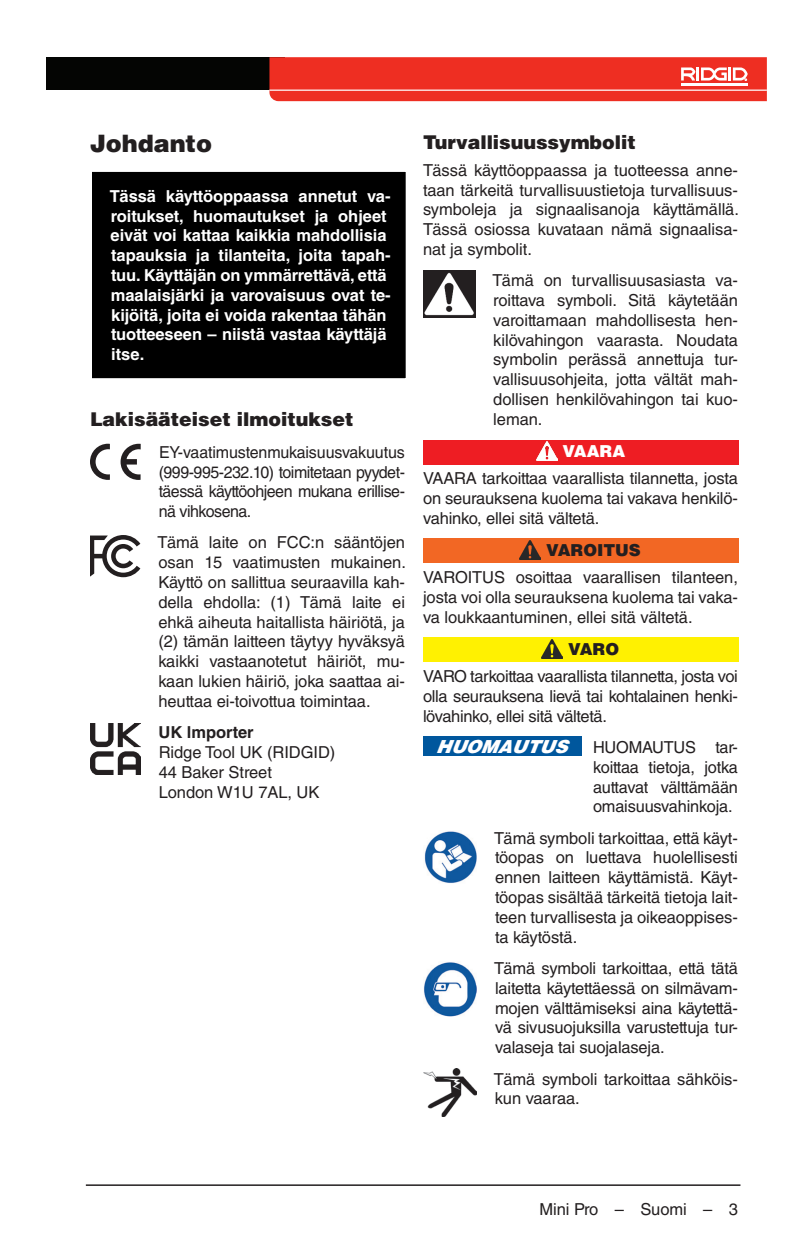
<style>
.page{position:relative;width:810px;height:1260px;background:#fff}
.page>*{position:absolute;margin:0;border:0;box-sizing:border-box;transform-origin:0 0}
.Head_1___h1_-_half{font:900 24px "Helvetica LT Std";letter-spacing:-.005em;color:#231f20}
.Head_2____h2_-_half{font:900 19px "Helvetica LT Std";letter-spacing:-.005em;color:#231f20}
.Notice_White{font:italic 900 18px "Helvetica LT Std";letter-spacing:-.005em;color:#fff}
.Basic_Normal___bn{font:16.4px/19.8px "Helvetica LT Std";letter-spacing:-.01em;color:#231f20;text-align:justify}
.Basic_Bold____bb{font:700 16.4px/19.8px "Helvetica LT Std";letter-spacing:-.005em;color:#fff}
.Basic_Bold___bb_-_half{font:16.4px "Helvetica LT Std";letter-spacing:-.005em;color:#231f20}
.Safety_Bar_Symbol_-_half{font:900 16.4px "Helvetica LT Pro";letter-spacing:-.005em;color:#231f20}
.Basic_Bold___bb_-_half-2{font:700 16.4px "Helvetica LT Std";letter-spacing:-.005em;color:#231f20}
.Safety_Bar_Symbol_-_half-2{font:900 16.4px "Helvetica LT Pro";letter-spacing:-.005em;color:#fff}
</style>
<div class="page">
<hr style="left:86px;top:1184px;width:654px;height:2px;background:#231f20">
<div style="left:46px;top:57px;width:239px;height:33px;background:#040503"></div>
<svg style="left:269px;top:57px;width:498px;height:44px;background:#ee3b30"></svg>
<div style="left:91px;top:171px;width:316px;height:208px;background:#000"></div>
<div style="left:90px;top:170px;width:318px;height:210px;border:2px solid #fff"></div>
<svg style="left:121px;top:444px;width:20px;height:36px"></svg>
<svg style="left:90px;top:444px;width:20px;height:36px"></svg>
<svg style="left:90px;top:535px;width:50px;height:42px"></svg>
<img style="left:90px;top:724px;width:51px;height:50px">
<img style="left:423px;top:270px;width:52px;height:48px">
<div style="left:423px;top:440px;width:316px;height:24px;background:#ee1d23"></div>
<img style="left:536px;top:442px;width:21px;height:18px">
<div style="left:423px;top:539px;width:316px;height:24px;background:#f26724"></div>
<img style="left:520px;top:541px;width:21px;height:18px">
<div style="left:423px;top:638px;width:316px;height:24px;background:#fff101"></div>
<img style="left:542px;top:640px;width:21px;height:18px">
<div style="left:423px;top:737px;width:159px;height:19px;background:#00579d"></div>
<img style="left:424px;top:831px;width:53px;height:52px">
<img style="left:424px;top:962px;width:53px;height:54px">
<img style="left:423px;top:1068px;width:53px;height:49px">
<p class="Head_1___h1_-_half" style="left:90px;top:128px;width:124px">Johdanto</p>
<p class="Basic_Bold____bb" style="left:110px;top:186px;width:282px">Tässä käyttöoppaassa annetut va&shy;roitukset, huomautukset ja ohjeet eivät voi kattaa kaikkia mahdollisia tapauksia ja tilanteita, joita tapah&shy;tuu. Käyttäjän on ymmärrettävä, että maalaisjärki ja varovaisuus ovat te&shy;kijöitä, joita ei voida rakentaa tähän tuotteeseen – niistä vastaa käyttäjä itse.</p>
<p class="Head_2____h2_-_half" style="left:90px;top:407px;width:265px">Lakisääteiset ilmoitukset</p>
<p class="Basic_Normal___bn" style="left:159px;top:442px;width:248px">EY-vaatimustenmukaisuusvakuutus (999-995-232. 10) toimitetaan pyydet&shy;täessä käyttöohjeen mukana erillise&shy;nä vihkosena.</p>
<p class="Basic_Normal___bn" style="left:158px;top:533px;width:249px">Tämä laite on FCC:n sääntöjen osan 15 vaatimusten mukainen.<br>Käyttö on sallittua seuraavilla kah&shy;della ehdolla: (1) Tämä laite ei ehkä aiheuta haitallista häiriötä, ja (2) tämän laitteen täytyy hyväksyä kaikki vastaanotetut häiriöt, mu&shy;kaan lukien häiriö, joka saattaa ai&shy;heuttaa ei-toivottua toimintaa.</p>
<p class="Basic_Bold___bb_-_half-2" style="left:159px;top:722px;width:96px">UK lmporter</p>
<p class="Basic_Bold___bb_-_half" style="left:159px;top:743px;width:178px">Ridge Tool UK (RIDGID)</p>
<p class="Basic_Bold___bb_-_half" style="left:159px;top:763px;width:115px">44 Baker Street</p>
<p class="Basic_Bold___bb_-_half" style="left:159px;top:782px;width:162px">London W1U 7AL, UK</p>
<p class="Head_2____h2_-_half" style="left:423px;top:129px;width:214px">Turvallisuussymbolit</p>
<p class="Basic_Normal___bn" style="left:423px;top:160px;width:317px">Tässä käyttöoppaassa ja tuotteessa anne&shy;taan tärkeitä turvallisuustietoja turvallisuus&shy;symboleja ja signaalisanoja käyttämällä.<br>Tässä osiossa kuvataan nämä signaalisa&shy;nat ja symbolit.</p>
<p class="Basic_Normal___bn" style="left:492px;top:271px;width:247px">Tämä on turvallisuusasiasta va&shy;roittava symboli. Sitä käytetään varoittamaan mahdollisesta hen&shy;kilövahingon vaarasta. Noudata symbolin perässä annettuja tur&shy;vallisuusohjeita, jotta vältät mah&shy;dollisen henkilövahingon tai kuo&shy;leman.</p>
<p class="Safety_Bar_Symbol_-_half-2" style="left:562px;top:441px;width:64px">VAARA</p>
<p class="Basic_Normal___bn" style="left:423px;top:468px;width:317px">VAARA tarkoittaa vaarallista tilannetta, josta on seurauksena kuolema tai vakava henkilö&shy;vahinko, ellei sitä vältetä.</p>
<p class="Safety_Bar_Symbol_-_half" style="left:546px;top:540px;width:96px">VAROITUS</p>
<p class="Basic_Normal___bn" style="left:423px;top:567px;width:317px">VAROITUS osoittaa vaarallisen tilanteen, josta voi olla seurauksena kuolema tai vaka&shy;va loukkaantuminen, ellei sitä vältetä.</p>
<p class="Safety_Bar_Symbol_-_half" style="left:568px;top:639px;width:52px">VARO</p>
<p class="Basic_Normal___bn" style="left:423px;top:666px;width:317px">VARO tarkoittaa vaarallista tilannetta, josta voi olla seurauksena lievä tai kohtalainen henki&shy;lövahinko, ellei sitä vältetä.</p>
<p class="Notice_White" style="left:436px;top:734px;width:133px">HUOMAUTUS</p>
<p class="Basic_Normal___bn" style="left:593px;top:737px;width:146px">HUOMAUTUS tar&shy;koittaa tietoja, jotka auttavat välttämään omaisuusvahinkoja.</p>
<p class="Basic_Normal___bn" style="left:494px;top:828px;width:245px">Tämä symboli tarkoittaa, että käyt&shy;töopas on luettava huolellisesti ennen laitteen käyttämistä. Käyt&shy;töopas sisältää tärkeitä tietoja lait&shy;teen turvallisesta ja oikeaoppises&shy;ta käytöstä.</p>
<p class="Basic_Normal___bn" style="left:494px;top:958px;width:245px">Tämä symboli tarkoittaa, että tätä laitetta käytettäessä on silmävam&shy;mojen välttämiseksi aina käytettä&shy;vä sivusuojuksilla varustettuja tur&shy;valaseja tai suojalaseja.</p>
<p class="Basic_Normal___bn" style="left:494px;top:1069px;width:246px">Tämä symboli tarkoittaa sähköis&shy;kun vaaraa.</p>
<p class="Basic_Normal___bn" style="left:539px;top:1199px;width:200px">Mini Pro – Suomi – 3</p>
</div>
